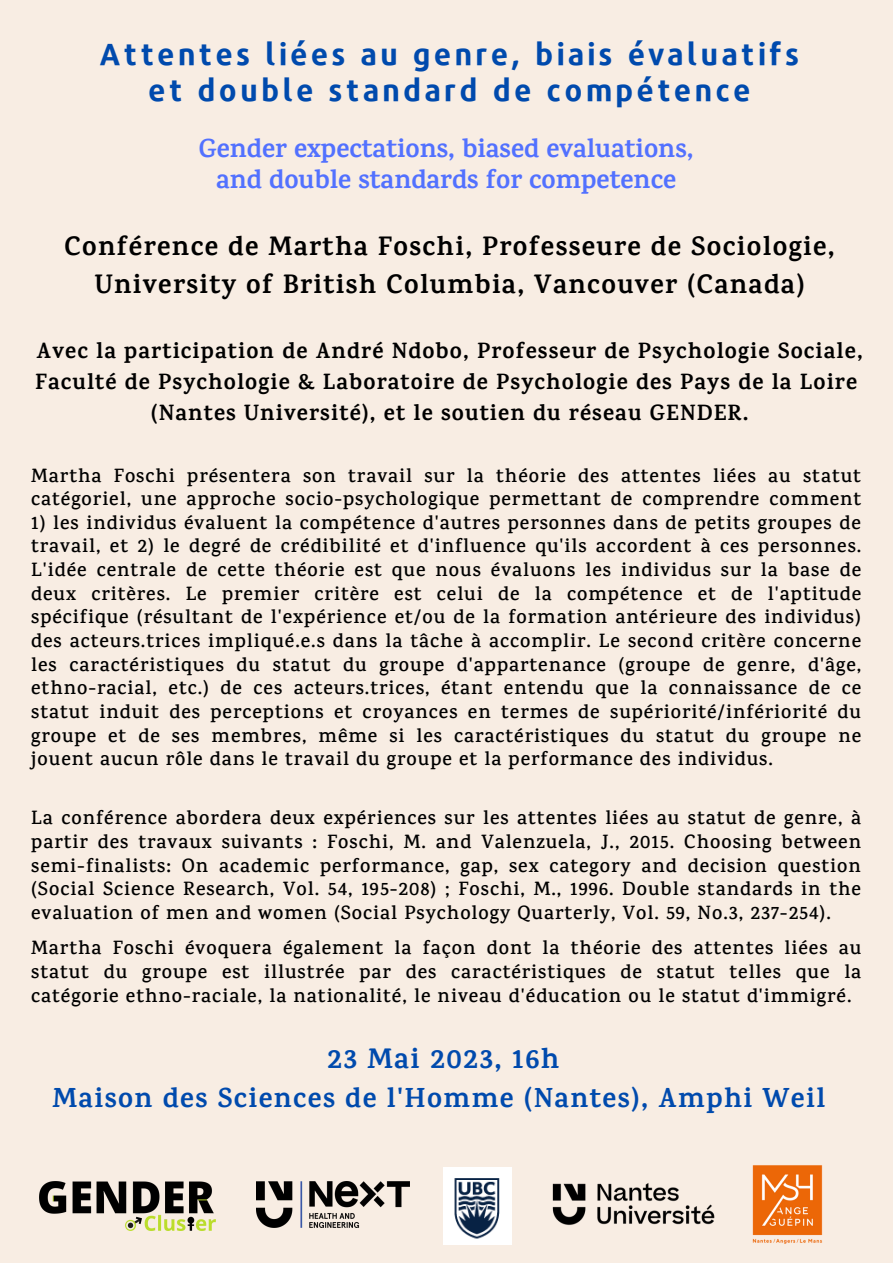
<style>
.page{position:relative;width:893px;height:1263px;background:#f8ede3}
.page>*{position:absolute;margin:0;border:0;box-sizing:border-box;transform-origin:0 0}
.t1{font:700 30.22px/36px "Repo";letter-spacing:.11em;color:#004aad;text-align:center}
.t2{font:700 28.5px "Karma";letter-spacing:.05em;color:#004aad}
.t3{font:700 27.75px "Karma";letter-spacing:.05em;color:#004aad}
.t4{font:700 27px/37.7px "Karma";letter-spacing:.05em;color:#000;text-align:center}
.t5{font:700 26.33px "Karma";color:#5271ff}
.t6{font:700 22.35px/31px "Karma";letter-spacing:.05em;color:#000;text-align:center}
.t7{font:600 19.5px/23.6px "Karma";letter-spacing:.05em;color:#000;text-align:justify}
</style>
<div class="page">
<img style="left:40px;top:1182px;width:175px;height:49px">
<img style="left:552px;top:1183px;width:163px;height:42px">
<img style="left:257px;top:1182px;width:153px;height:45px">
<img style="left:443px;top:1167px;width:68px;height:78px">
<img style="left:752px;top:1165px;width:71px;height:79px">
<p class="t1" style="left:100px;top:35px;width:701px">Attentes liées au genre, biais évaluatifs et double standard de compétence</p>
<p class="t5" style="left:199px;top:132px;width:496px">Gender expectations, biased evaluations,</p>
<p class="t5" style="left:216px;top:164px;width:461px">and double standards for competence</p>
<p class="t4" style="left:64px;top:227px;width:772px">Conférence de Martha Foschi, Professeure de Sociologie,<br>University of British Columbia, Vancouver (Canada)</p>
<p class="t6" style="left:35px;top:335px;width:829px">Avec la participation de André Ndobo, Professeur de Psychologie Sociale,<br>Faculté de Psychologie &amp; Laboratoire de Psychologie des Pays de la Loire (Nantes Université), et le soutien du réseau GENDER.</p>
<p class="t7" style="left:31px;top:463px;width:831px">Martha Foschi présentera son travail sur la théorie des attentes liées au statut catégoriel, une approche socio-psychologique permettant de comprendre comment</p>
<p class="t7" style="left:31px;top:510px;width:831px">1) les individus évaluent la compétence d'autres personnes dans de petits groupes de travail, et 2) le degré de crédibilité et d'influence qu'ils accordent à ces personnes.<br>L'idée centrale de cette théorie est que nous évaluons les individus sur la base de deux critères. Le premier critère est celui de la compétence et de l'aptitude spécifique (résultant de l'expérience et/ou de la formation antérieure des individus) des acteurs.trices impliqué.e.s dans la tâche à accomplir. Le second critère concerne les caractéristiques du statut du groupe d'appartenance (groupe de genre, d'âge, ethno-racial, etc.) de ces acteurs.trices, étant entendu que la connaissance de ce statut induit des perceptions et croyances en termes de supériorité/infériorité du groupe et de ses membres, même si les caractéristiques du statut du groupe ne jouent aucun rôle dans le travail du groupe et la performance des individus.</p>
<p class="t7" style="left:31px;top:806px;width:831px">La conférence abordera deux expériences sur les attentes liées au statut de genre, à partir des travaux suivants : Foschi, M. and Valenzuela, J., 2015. Choosing between semi-finalists: On academic performance, gap, sex category and decision question (Social Science Research, Vol. 54, 195-208) ; Foschi, M., 1996. Double standards in the evaluation of men and women (Social Psychology Quarterly, Vol. 59, No.3, 237-254).</p>
<p class="t7" style="left:31px;top:936px;width:831px">Martha Foschi évoquera également la façon dont la théorie des attentes liées au statut du groupe est illustrée par des caractéristiques de statut telles que la catégorie ethno-raciale, la nationalité, le niveau d'éducation ou le statut d'immigré.</p>
<p class="t2" style="left:327px;top:1042px;width:233px">23 Mai 2023, 16h</p>
<p class="t3" style="left:52px;top:1081px;width:774px">Maison des Sciences de l'Homme (Nantes), Amphi Weil</p>
</div>
